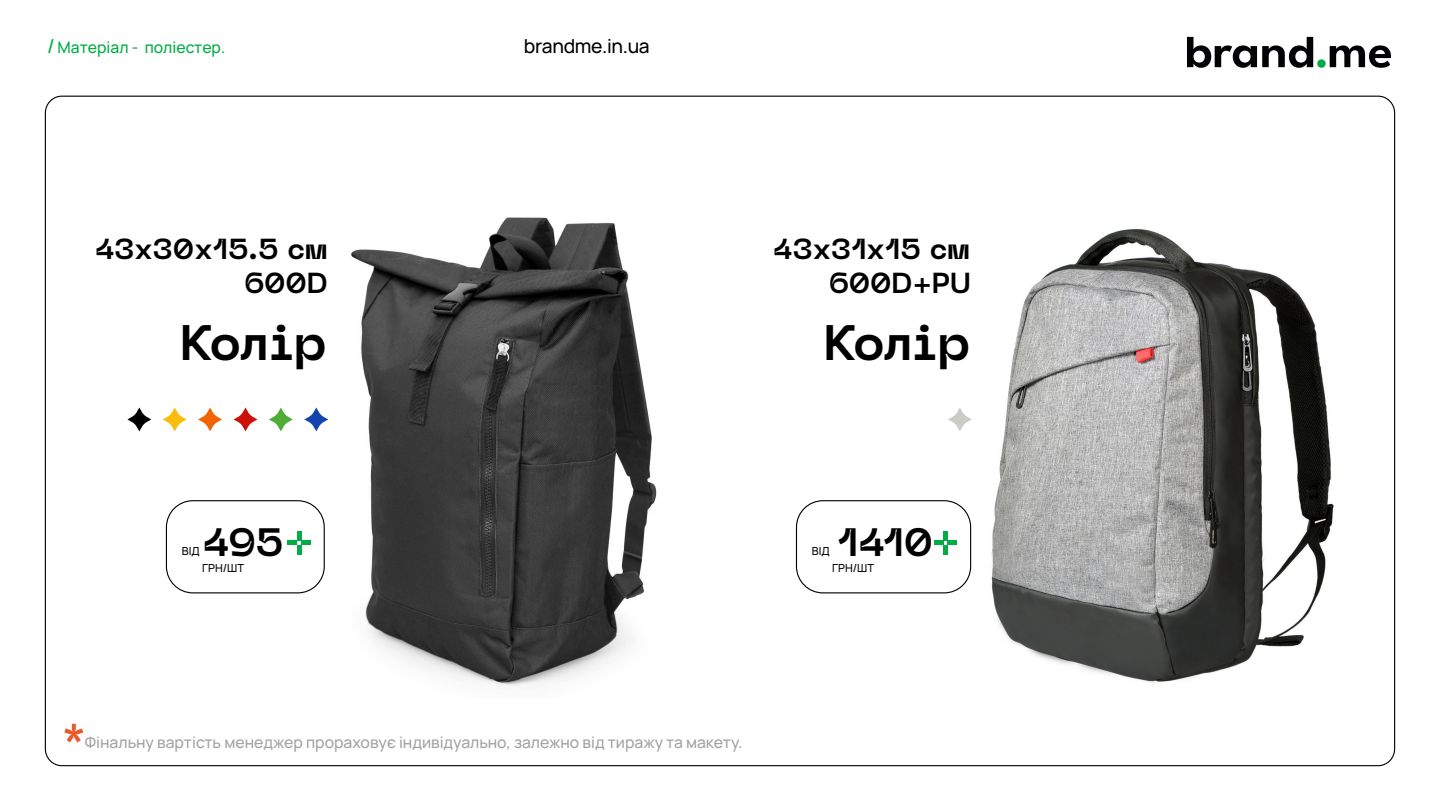
<style>
.page{position:relative;width:1440px;height:810px;background:#fff}
.page>*{position:absolute;margin:0;border:0;box-sizing:border-box;transform-origin:0 0}
.t1{font:700 49.5px "Neue Machina";letter-spacing:-.02em;color:#000}
.t2{font:700 39.38px "Neue Machina";letter-spacing:-.015em;color:#000}
.t3{font:700 28.72px/34.5px "Neue Machina";color:#000;text-align:right}
.t4{font:200 19.27px "Manrope";letter-spacing:-.02em;color:#000}
.t5{font:200 15.75px "Manrope";color:#a3a3a3}
.t6{font:200 15.75px "Manrope";color:#00ad44}
.t7{font:200 11.1px "Manrope";color:#000}
.s1{font-size:19.27px}
</style>
<div class="page">
<img style="left:351px;top:217px;width:306px;height:469px">
<div style="left:166px;top:500px;width:159px;height:93px;border:1px solid #000;border-radius:26px"></div>
<svg style="left:297px;top:531px;width:4px;height:23px"></svg>
<div style="left:301px;top:540px;width:10px;height:5px;background:#00ad44"></div>
<div style="left:288px;top:540px;width:9px;height:5px;background:#00ad44"></div>
<svg style="left:198px;top:408px;width:24px;height:23px"></svg>
<svg style="left:304px;top:408px;width:24px;height:23px"></svg>
<svg style="left:234px;top:408px;width:23px;height:23px"></svg>
<svg style="left:269px;top:408px;width:24px;height:23px"></svg>
<svg style="left:127px;top:408px;width:24px;height:23px"></svg>
<svg style="left:163px;top:408px;width:24px;height:23px"></svg>
<img style="left:970px;top:228px;width:364px;height:455px">
<svg style="left:948px;top:408px;width:24px;height:23px"></svg>
<div style="left:796px;top:500px;width:175px;height:93px;border:1px solid #000;border-radius:26px"></div>
<div style="left:943px;top:531px;width:5px;height:9px;background:#00ad44"></div>
<div style="left:943px;top:545px;width:5px;height:9px;background:#00ad44"></div>
<div style="left:948px;top:540px;width:9px;height:5px;background:#00ad44"></div>
<div style="left:934px;top:540px;width:9px;height:5px;background:#00ad44"></div>
<svg style="left:1187px;top:37px;width:204px;height:31px"></svg>
<svg style="left:64px;top:724px;width:19px;height:19px"></svg>
<p class="t6" style="left:47px;top:37px;width:180px"><span class="s1">/</span> Матеріал - поліестер.</p>
<p class="t4" style="left:524px;top:33px;width:127px">brandme.in.ua</p>
<h3 class="t3" style="left:95px;top:232px;width:235px">43х30х15.5 см<br>600D</h3>
<h1 class="t1" style="left:180px;top:311px;width:149px">Колір</h1>
<h2 class="t2" style="left:203px;top:517px;width:82px">495</h2>
<p class="t7" style="left:202px;top:560px;width:43px">ГРН/ШТ</p>
<p class="t7" style="left:182px;top:543px;width:19px">ВІД</p>
<h3 class="t3" style="left:773px;top:232px;width:199px">43х31х15 см<br>600D+PU</h3>
<h1 class="t1" style="left:823px;top:311px;width:149px">Колір</h1>
<h2 class="t2" style="left:837px;top:517px;width:97px">1410</h2>
<p class="t7" style="left:832px;top:560px;width:43px">ГРН/ШТ</p>
<p class="t7" style="left:812px;top:543px;width:19px">ВІД</p>
<p class="t5" style="left:85px;top:731px;width:659px">Фінальну вартість менеджер прораховує індивідуально, залежно від тиражу та макету.</p>
</div>
